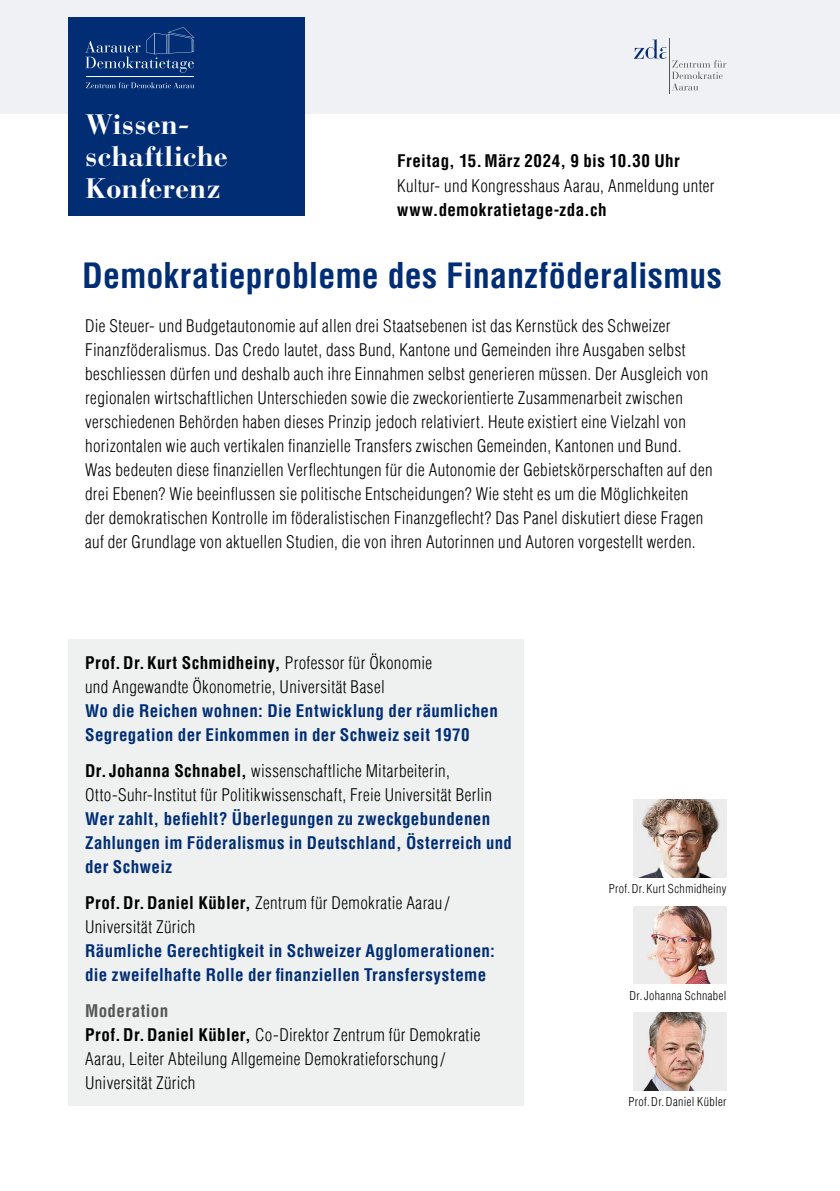
<style>
.page{position:relative;width:840px;height:1191px;background:#fff}
.page>*{position:absolute;margin:0;border:0;box-sizing:border-box;transform-origin:0 0}
.t1{font:700 condensed 34px "Helvetica LT Pro";letter-spacing:.005em;color:#002d74}
.t2{font:700 28px/32px "Bauer Bodoni";color:#fff}
.t3{font:300 condensed 17px/24px "Helvetica LT Pro";letter-spacing:.025em;color:#000}
.t4{font:700 condensed 17px/24px "Helvetica LT Pro";letter-spacing:.02em;color:#002d74}
.t5{font:700 condensed 17px/24px "Helvetica LT Pro";letter-spacing:.025em;color:#000}
.t6{font:300 condensed 12px "Helvetica LT Pro";letter-spacing:.03em;color:#000}
.s1{font-weight:300}
.s2{color:#000}
.s3{font-weight:300;color:#000}
.s4{font-weight:700;color:#555756}
.s5{font-weight:700}
</style>
<div class="page">
<div style="left:68px;top:639px;width:455px;height:467px;background:#eff0f0"></div>
<div style="left:0;top:0;width:839px;height:113px;background:#eff1f4"></div>
<div style="left:68px;top:17px;width:236px;height:198px;background:#002d74"></div>
<svg style="left:86px;top:82px;width:108px;height:6px"></svg>
<hr style="left:86px;top:76px;width:108px;height:1px;background:#fff">
<svg style="left:85px;top:27px;width:109px;height:46px"></svg>
<svg style="left:634px;top:39px;width:92px;height:51px"></svg>
<hr style="left:668px;top:38px;width:1px;height:56px;background:#555756">
<img style="left:633px;top:906px;width:93px;height:78px">
<img style="left:633px;top:800px;width:93px;height:77px">
<img style="left:633px;top:1012px;width:93px;height:78px">
<p class="t2" style="left:85px;top:108px;width:144px">Wissen&shy;schaftliche<br>Konferenz</p>
<p class="t5" style="left:397px;top:149px;width:319px">Freitag, 15.März 2024, 9 bis 10.30 Uhr<br><span class="s1">Kultur- und Kongresshaus Aarau, Anmeldung unter </span>www.demokratietage-zda.ch</p>
<p class="t1" style="left:82px;top:252px;width:641px">Demokratieprobleme des Finanzföderalismus</p>
<p class="t3" style="left:85px;top:314px;width:628px">Die Steuer- und Budgetautonomie auf allen drei Staatsebenen ist das Kernstück des Schweizer Finanzföderalismus. Das Credo lautet, dass Bund, Kantone und Gemeinden ihre Ausgaben selbst beschliessen dürfen und deshalb auch ihre Einnahmen selbst generieren müssen. Der Ausgleich von regionalen wirtschaftlichen Unterschieden sowie die zweckorientierte Zusammenarbeit zwischen verschiedenen Behörden haben dieses Prinzip jedoch relativiert. Heute existiert eine Vielzahl von horizontalen wie auch vertikalen finanzielle Transfers zwischen Gemeinden, Kantonen und Bund.<br>Was bedeuten diese finanziellen Verflechtungen für die Autonomie der Gebietskörperschaften auf den drei Ebenen? Wie beeinflussen sie politische Entscheidungen? Wie steht es um die Möglichkeiten<br>der demokratischen Kontrolle im föderalistischen Finanzgeflecht? Das Panel diskutiert diese Fragen auf der Grundlage von aktuellen Studien, die von ihren Autorinnen und Autoren vorgestellt werden.</p>
<p class="t4" style="left:85px;top:650px;width:414px"><span class="s2">Prof.Dr.Kurt Schmidheiny,</span> <span class="s3">Professor für Ökonomie<br>und Angewandte Ökonometrie, Universität Basel<br></span>Wo die Reichen wohnen: Die Entwicklung der räumlichen Segregation der Einkommen in der Schweiz seit 1970</p>
<p class="t4" style="left:85px;top:758px;width:428px"><span class="s2">Dr. Johanna Schnabel,</span> <span class="s3">wissenschaftliche Mitarbeiterin, Otto-Suhr-Institut für Politikwissenschaft, Freie Universität Berlin </span>Wer zahlt, befiehlt? Überlegungen zu zweckgebundenen Zahlungen im Föderalismus in Deutschland, Österreich und der Schweiz</p>
<p class="t4" style="left:85px;top:890px;width:411px"><span class="s2">Prof.Dr.Daniel Kübler,</span> <span class="s3">Zentrum für Demokratie Aarau / Universität Zürich<br></span>Räumliche Gerechtigkeit in Schweizer Agglomerationen: die zweifelhafte Rolle der finanziellen Transfersysteme</p>
<p class="t3" style="left:85px;top:998px;width:396px"><span class="s4">Moderation<br></span><span class="s5">Prof.Dr.Daniel Kübler,</span> Co-Direktor Zentrum für Demokratie Aarau, Leiter Abteilung Allgemeine Demokratieforschung / Universität Zürich</p>
<p class="t6" style="left:608px;top:881px;width:119px">Prof.Dr.Kurt Schmidheiny</p>
<p class="t6" style="left:629px;top:987px;width:98px">Dr.Johanna Schnabel</p>
<p class="t6" style="left:628px;top:1094px;width:99px">Prof.Dr.Daniel Kübler</p>
</div>
